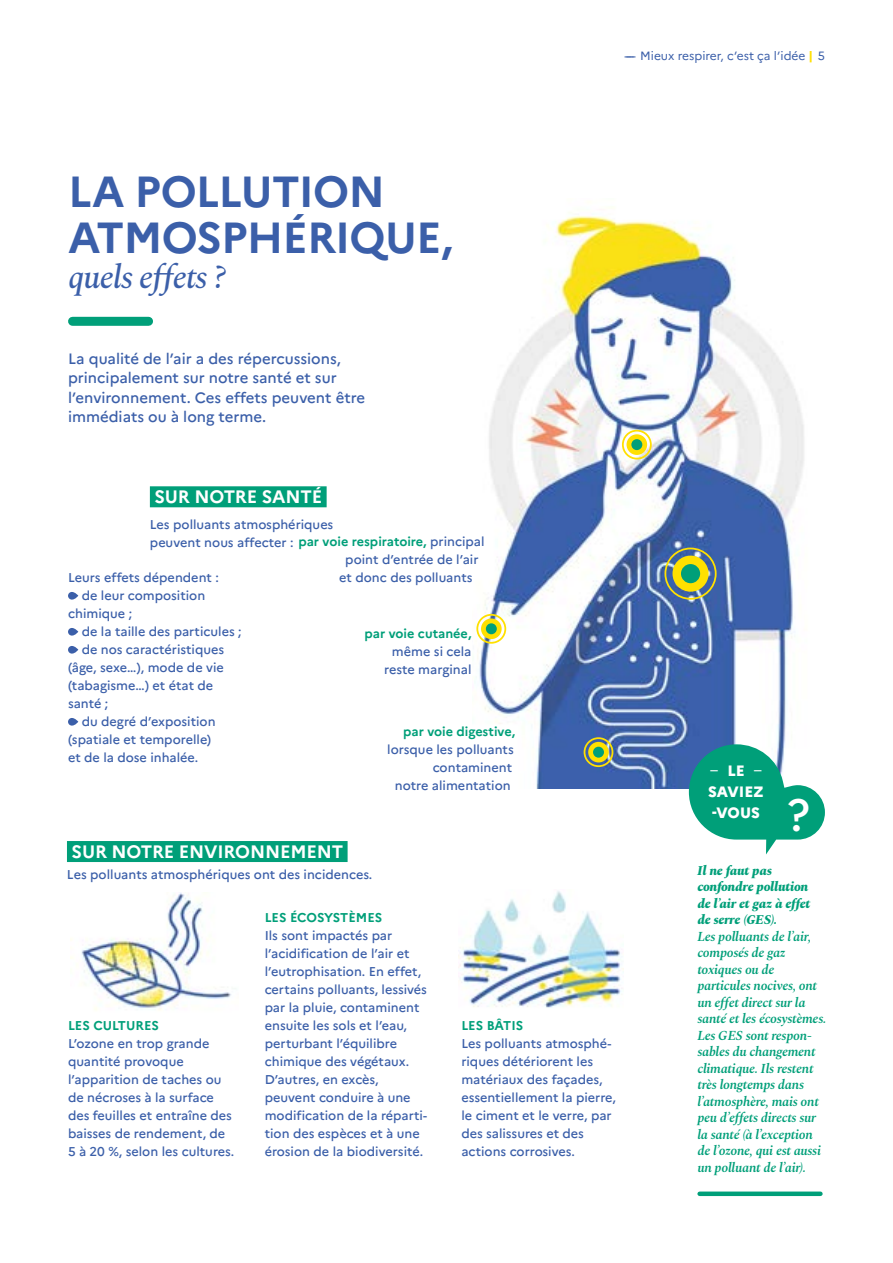
<style>
.page{position:relative;width:893px;height:1263px;background:#fff}
.page>*{position:absolute;margin:0;border:0;box-sizing:border-box;transform-origin:0 0}
.t1{font:500 45px "Marianne";color:#fff}
.t2{font:700 43.5px/46.5px "Marianne";letter-spacing:-.02em;color:#3b5fa9}
.t3{font:italic 500 33px "Spectral";letter-spacing:-.03em;color:#3b5fa9}
.t4{font:700 18px "Marianne";letter-spacing:-.01em;color:#fff}
.t5{font:500 15px/19.5px "Marianne";color:#3b5fa9}
.t6{font:800 15px/21px "Marianne";color:#fff}
.t7{font:italic 600 13.5px/16.5px "Spectral";letter-spacing:-.02em;color:#009f79}
.t8{font:500 12.75px/18px "Marianne";color:#3b5fa9}
.t9{font:700 12.75px "Marianne";color:#009f79}
.t10{font:12px "Marianne";color:#3b5fa9}
.s1{font-weight:800;color:#ffe000}
.s2{font-weight:700;color:#009f79}
.s3{font-weight:400}
.s4{font-weight:800}
</style>
<div class="page">
<img style="left:475px;top:207px;width:329px;height:581px">
<svg style="left:481px;top:618px;width:21px;height:21px"></svg>
<div style="left:476px;top:614px;width:30px;height:30px;border:2px solid #ffe000;border-radius:50%"></div>
<div style="left:486px;top:623px;width:11px;height:11px;background:#009f79;border-radius:50%"></div>
<div style="left:672px;top:556px;width:37px;height:36px;background:#ffe000;border-radius:50%"></div>
<div style="left:664px;top:548px;width:53px;height:52px;border:2px solid #ffe000;border-radius:50%"></div>
<div style="left:681px;top:564px;width:19px;height:19px;background:#009f79;border-radius:50%"></div>
<div style="left:588px;top:742px;width:21px;height:20px;background:#ffe000;border-radius:50%"></div>
<div style="left:584px;top:737px;width:29px;height:30px;border:2px solid #ffe000;border-radius:50%"></div>
<div style="left:593px;top:747px;width:11px;height:11px;background:#009f79;border-radius:50%"></div>
<svg style="left:626px;top:434px;width:21px;height:21px"></svg>
<div style="left:622px;top:430px;width:30px;height:29px;border:2px solid #ffe000;border-radius:50%"></div>
<div style="left:631px;top:439px;width:11px;height:11px;background:#009f79;border-radius:50%"></div>
<svg style="left:68px;top:592px;width:10px;height:8px"></svg>
<svg style="left:68px;top:628px;width:10px;height:8px"></svg>
<svg style="left:68px;top:646px;width:10px;height:8px"></svg>
<svg style="left:68px;top:718px;width:10px;height:8px"></svg>
<div style="left:73px;top:317px;width:76px;height:9px;background:#009f79"></div>
<div style="left:150px;top:486px;width:177px;height:21px;background:#009f79"></div>
<div style="left:67px;top:841px;width:281px;height:21px;background:#009f79"></div>
<img style="left:459px;top:891px;width:165px;height:117px">
<img style="left:71px;top:892px;width:161px;height:118px">
<svg style="left:689px;top:744px;width:136px;height:110px"></svg>
<div style="left:700px;top:1191px;width:120px;height:5px;background:#009f79"></div>
<p class="t10" style="left:624px;top:48px;width:202px">----- Mieux respirer, c’est ça l’idée <span class="s1">|</span> 5</p>
<h2 class="t2" style="left:68px;top:168px;width:386px">LA POLLUTION<br>ATMOSPHÉRIQUE,</h2>
<h2 class="t3" style="left:68px;top:253px;width:160px">quels effets ?</h2>
<p class="t5" style="left:68px;top:348px;width:299px">La qualité de l’air a des répercussions, principalement sur notre santé et sur l’environnement. Ces effets peuvent être immédiats ou à long terme.</p>
<h3 class="t4" style="left:155px;top:486px;width:169px">SUR NOTRE SANTÉ</h3>
<p class="t8" style="left:150px;top:515px;width:185px">Les polluants atmosphériques</p>
<p class="t8" style="left:150px;top:533px;width:336px">peuvent nous affecter : <span class="s2">par voie respiratoire,</span> principal</p>
<p class="t8" style="left:345px;top:550px;width:135px">point d’entrée de l’air</p>
<p class="t8" style="left:339px;top:568px;width:135px">et donc des polluants</p>
<p class="t8" style="left:68px;top:568px;width:152px">Leurs effets dépendent :</p>
<p class="t8" style="left:68px;top:586px;width:139px;text-indent:14px">de leur composition chimique ;</p>
<p class="t8" style="left:82px;top:622px;width:161px">de la taille des particules ;</p>
<p class="t8" style="left:68px;top:640px;width:158px;text-indent:14px">de nos caractéristiques (âge, sexe…), mode de vie (tabagisme…) et état de santé ;</p>
<p class="t8" style="left:68px;top:712px;width:149px;text-indent:14px">du degré d’exposition (spatiale et temporelle) et de la dose inhalée.</p>
<p class="t8" style="left:365px;top:625px;width:108px;text-align:right"><span class="s2">par voie cutanée, </span>même si cela reste marginal</p>
<p class="t9" style="left:403px;top:723px;width:113px">par voie digestive,</p>
<p class="t8" style="left:387px;top:740px;width:128px">lorsque les polluants</p>
<p class="t8" style="left:433px;top:758px;width:81px">contaminent</p>
<p class="t8" style="left:395px;top:776px;width:117px">notre alimentation</p>
<h3 class="t4" style="left:72px;top:840px;width:273px">SUR NOTRE ENVIRONNEMENT</h3>
<p class="t8" style="left:67px;top:865px;width:307px">Les polluants atmosphériques ont des incidences.</p>
<h4 class="t9" style="left:68px;top:1017px;width:92px">LES CULTURES</h4>
<p class="t8" style="left:68px;top:1034px;width:168px">L’ozone en trop grande quantité provoque l’apparition de taches ou de nécroses à la surface des feuilles et entraîne des baisses de rendement, de<br>5 à 20 %, selon les cultures.</p>
<h4 class="t9" style="left:265px;top:909px;width:119px">LES ÉCOSYSTÈMES</h4>
<p class="t8" style="left:265px;top:926px;width:164px">Ils sont impactés par l’acidification de l’air et l’eutrophisation. En effet, certains polluants, lessivés par la pluie, contaminent ensuite les sols et l’eau, perturbant l’équilibre chimique des végétaux.<br>D’autres, en excès, peuvent conduire à une modification de la réparti&shy;tion des espèces et à une érosion de la biodiversité.</p>
<h4 class="t9" style="left:461px;top:1017px;width:63px">LES BÂTIS</h4>
<p class="t8" style="left:461px;top:1034px;width:156px">Les polluants atmosphé&shy;riques détériorent les matériaux des façades, essentiellement la pierre, le ciment et le verre, par des salissures et des actions corrosives.</p>
<h4 class="t6" style="left:708px;top:760px;width:57px"><span class="s3">–</span> LE <span class="s3">–<br></span>SAVIEZ -VOUS</h4>
<h1 class="t1" style="left:787px;top:787px;width:25px">?</h1>
<p class="t7" style="left:697px;top:861px;width:130px"><span class="s4">Il ne faut pas confondre pollution<br>de l’air et gaz à effet de serre (GES).<br></span>Les polluants de l’air, composés de gaz toxiques ou de particules nocives, ont un effet direct sur la santé et les écosystèmes.<br>Les GES sont respon&shy;sables du changement climatique. Ils restent très longtemps dans l’atmosphère, mais ont peu d’effets directs sur la santé (à l’exception de l’ozone, qui est aussi un polluant de l’air).</p>
</div>
